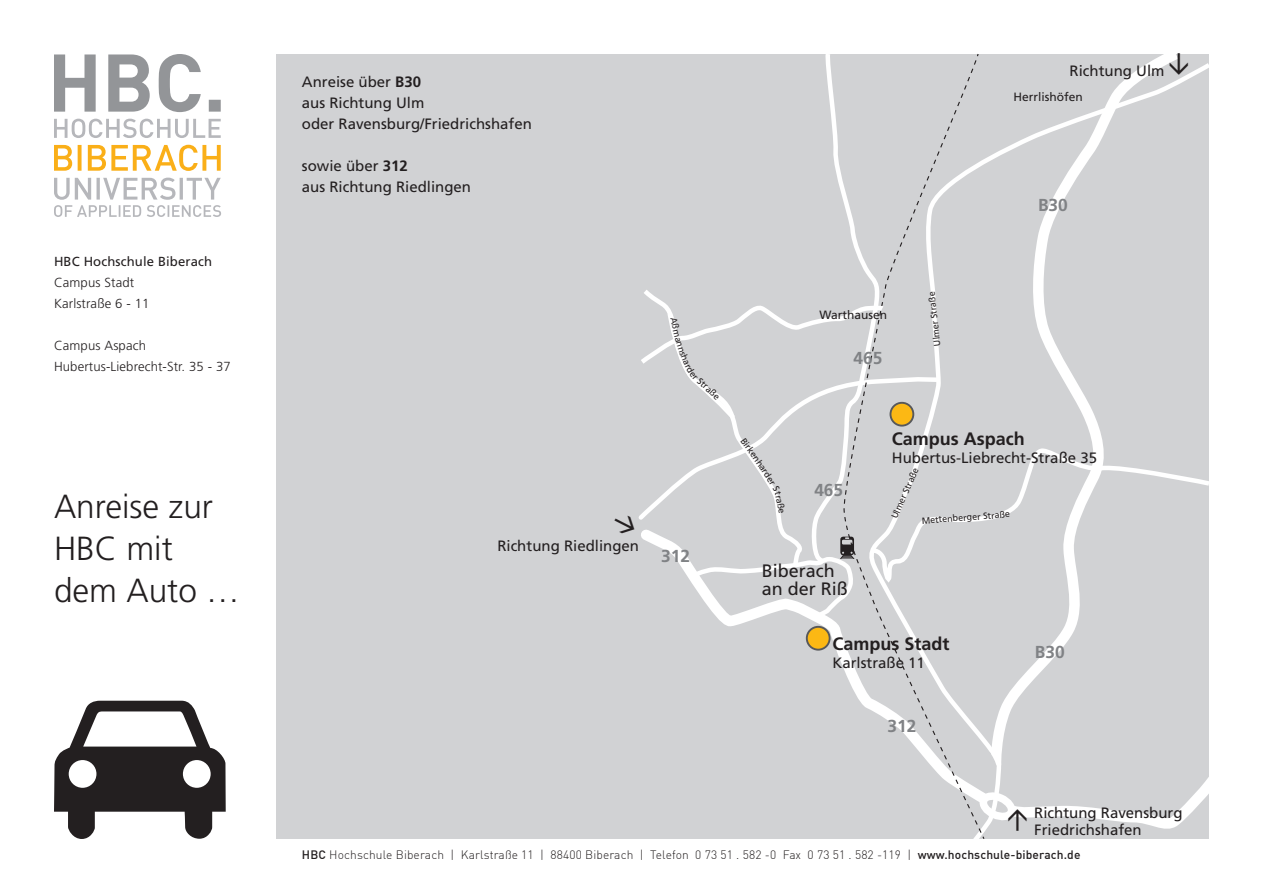
<style>
.page{position:relative;width:1263px;height:893px;background:#fff}
.page>*{position:absolute;margin:0;border:0;box-sizing:border-box;transform-origin:0 0}
.t1{font:300 33.45px/42px "Frutiger LT Pro";color:#231f20}
.t2{font:500 23.4px "DIN";color:#231f20}
.t3{font:700 18px "Frutiger LT Pro";color:#231f20}
.t4{font:18px/18px "Frutiger LT Pro";color:#231f20}
.t5{font:700 17.4px "Frutiger LT Pro";color:#808285}
.t6{font:15px/21px "Frutiger LT Pro";color:#231f20}
.t7{font:300 13.2px/21px "Frutiger LT Pro";letter-spacing:.01em;color:#231f20}
.t8{font:13.2px "Frutiger LT Pro";letter-spacing:.01em;color:#231f20}
.t9{font:300 12px "DIN Offc";letter-spacing:.01em;color:#231f20}
.t10{font:12px "Frutiger LT Pro";color:#231f20}
.t11{font:9px "Frutiger LT Pro";color:#231f20}
.s1{font-weight:700}
.s2{font-weight:500}
</style>
<div class="page">
<svg style="left:54px;top:119px;width:167px;height:19px"></svg>
<svg style="left:54px;top:145px;width:167px;height:26px"></svg>
<svg style="left:54px;top:178px;width:167px;height:39px"></svg>
<svg style="left:54px;top:54px;width:167px;height:58px"></svg>
<div style="left:276px;top:54px;width:933px;height:785px;background:#d1d2d4"></div>
<svg style="left:54px;top:701px;width:172px;height:138px"></svg>
<svg style="left:638px;top:54px;width:571px;height:782px"></svg>
<p class="t8" style="left:54px;top:254px;width:160px">HBC Hochschule Biberach</p>
<p class="t7" style="left:54px;top:272px;width:97px">Campus Stadt<br>Karlstraße 6 - 11</p>
<p class="t7" style="left:54px;top:335px;width:178px">Campus Aspach<br>Hubertus-Liebrecht-Str. 35 - 37</p>
<h1 class="t1" style="left:54px;top:486px;width:187px">Anreise zur<br>HBC mit dem Auto …</h1>
<p class="t6" style="left:302px;top:65px;width:98px">Anfahrtskizze</p>
<p class="t6" style="left:302px;top:71px;width:232px">Anreise über <span class="s1">B30<br></span>aus Richtung Ulm<br>oder Ravensburg/Friedrichshafen</p>
<p class="t6" style="left:302px;top:155px;width:171px">sowie über <span class="s1">312<br></span>aus Richtung Riedlingen</p>
<p class="t6" style="left:497px;top:536px;width:143px">Richtung Riedlingen</p>
<p class="t5" style="left:661px;top:546px;width:30px">312</p>
<h2 class="t2" style="left:1162px;top:76px;width:26px;rotate:-90deg">&lt;</h2>
<p class="t6" style="left:1069px;top:60px;width:96px">Richtung Ulm</p>
<p class="t10" style="left:1013px;top:90px;width:71px">Herrlishöfen</p>
<p class="t11" style="left:750px;top:440px;width:29px;rotate:55deg">irkenh</p>
<p class="t10" style="left:819px;top:308px;width:69px">Warthausen</p>
<p class="t5" style="left:853px;top:348px;width:30px">465</p>
<p class="t11" style="left:932px;top:347px;width:57px;rotate:-96deg">Ulmer Straße</p>
<p class="t5" style="left:1038px;top:194px;width:31px">B30</p>
<p class="t5" style="left:814px;top:480px;width:30px">465</p>
<p class="t3" style="left:892px;top:428px;width:134px">Campus Aspach</p>
<p class="t6" style="left:892px;top:447px;width:207px">Hubertus-Liebrecht-Straße 35</p>
<p class="t11" style="left:889px;top:516px;width:57px;rotate:-66deg">Ulmer Straße</p>
<p class="t11" style="left:921px;top:515px;width:90px;rotate:-4deg">Mettenberger Straße</p>
<p class="t4" style="left:762px;top:562px;width:88px">Biberach an der Riß</p>
<p class="t3" style="left:832px;top:633px;width:119px">Campus Stadt</p>
<p class="t6" style="left:832px;top:653px;width:94px">Karlstraße 11</p>
<p class="t5" style="left:887px;top:716px;width:30px">312</p>
<p class="t5" style="left:1035px;top:642px;width:31px">B30</p>
<p class="t6" style="left:1034px;top:805px;width:150px;line-height:16.5px">Richtung Ravensburg<br>Friedrichshafen</p>
<p class="t9" style="left:302px;top:846px;width:780px"><span class="s2">HBC</span> Hochschule Biberach | Karlstraße 11 | 88400 Biberach | Telefon 0 73 51 . 582 -0 Fax 0 73 51 . 582 -119 | <span class="s2">www.hochschule-biberach.de</span></p>
</div>
